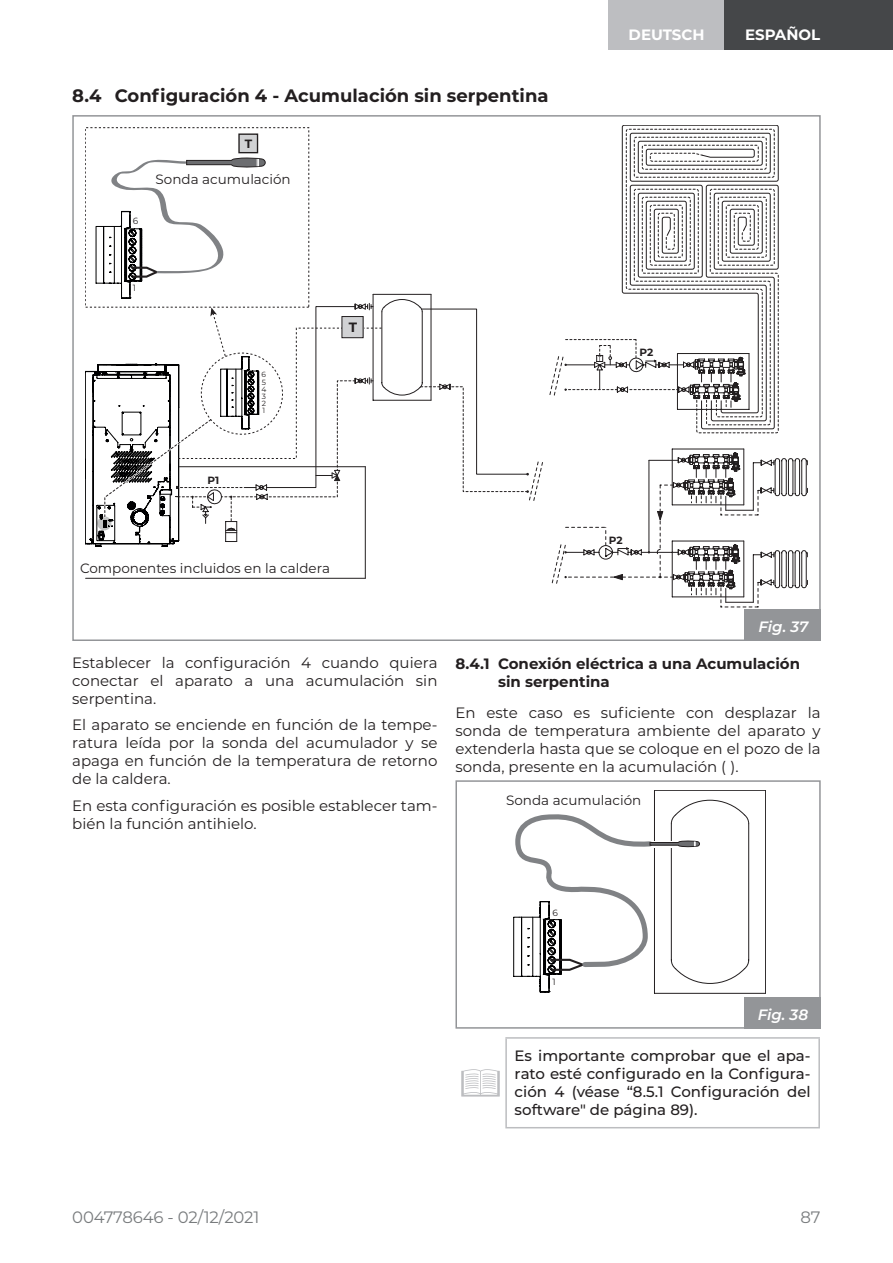
<style>
.page{position:relative;width:893px;height:1263px;background:#fff}
.page>*{position:absolute;margin:0;border:0;box-sizing:border-box;transform-origin:0 0}
.t1{font:700 18px "Montserrat";color:#231f20}
.t2{font:16.5px "Montserrat";letter-spacing:-.01em;color:#787b7d}
.t3{font:15px/18px "Montserrat";color:#231f20;text-align:justify}
.t4{font:500 15px/18px "Montserrat";color:#231f20;text-align:justify}
.t5{font:700 15px/18px "Montserrat";color:#231f20}
.t6{font:700 15px "Montserrat";color:#fff}
.t7{font:italic 600 15px "Montserrat";letter-spacing:-.005em;color:#fff}
.t8{font:13.5px "Montserrat";color:#231f20}
.t9{font:700 13.5px "Montserrat";color:#231f20}
.t10{font:700 12px "Montserrat";color:#231f20}
.t11{font:700 10.5px "Montserrat";color:#231f20}
.t12{font:9px "Montserrat";color:#231f20}
.t13{font:7.5px "Montserrat";color:#231f20}
</style>
<div class="page">
<div style="left:609px;top:0;width:116px;height:50px;background:#bdbec1"></div>
<div style="left:725px;top:0;width:168px;height:50px;background:#454749"></div>
<div style="left:239px;top:134px;width:19px;height:19px;background:#d1d2d4"></div>
<div style="left:238px;top:133px;width:20px;height:20px;border:1px solid #231f20"></div>
<hr style="left:86px;top:578px;width:279px;height:1px;background:#231f20">
<hr style="left:365px;top:467px;width:1px;height:111px;background:#231f20">
<svg style="left:621px;top:125px;width:158px;height:64px"></svg>
<svg style="left:552px;top:449px;width:256px;height:159px"></svg>
<svg style="left:549px;top:189px;width:230px;height:244px"></svg>
<svg style="left:85px;top:157px;width:458px;height:405px"></svg>
<div style="left:744px;top:609px;width:77px;height:32px;background:#939598"></div>
<svg style="left:513px;top:790px;width:253px;height:204px"></svg>
<div style="left:455px;top:780px;width:366px;height:249px;border:2px solid #939598"></div>
<div style="left:744px;top:997px;width:77px;height:32px;background:#939598"></div>
<hr style="left:505px;top:1037px;width:315px;height:2px;background:#bcbdc0">
<hr style="left:505px;top:1039px;width:2px;height:88px;background:#bcbdc0">
<hr style="left:818px;top:1039px;width:2px;height:88px;background:#bcbdc0">
<hr style="left:505px;top:1127px;width:315px;height:1px;background:#bcbdc0">
<div style="left:461px;top:1069px;width:39px;height:28px;background:#d7d7d9"></div>
<svg style="left:461px;top:1069px;width:39px;height:27px"></svg>
<p class="t1" style="left:72px;top:83px;width:478px">8.4 Configuración 4 - Acumulación sin serpentina</p>
<p class="t10" style="left:245px;top:135px;width:9px">T</p>
<p class="t12" style="left:133px;top:215px;width:7px">6</p>
<p class="t8" style="left:156px;top:170px;width:137px">Sonda acumulación</p>
<p class="t12" style="left:133px;top:281px;width:5px">1</p>
<p class="t11" style="left:208px;top:472px;width:13px">P1</p>
<p class="t13" style="left:262px;top:370px;width:6px">6</p>
<p class="t13" style="left:262px;top:377px;width:6px">5</p>
<p class="t13" style="left:261px;top:384px;width:6px">4</p>
<p class="t13" style="left:262px;top:391px;width:6px">3</p>
<p class="t13" style="left:262px;top:398px;width:6px">2</p>
<p class="t13" style="left:262px;top:405px;width:4px">1</p>
<p class="t9" style="left:349px;top:317px;width:10px">T</p>
<p class="t8" style="left:80px;top:559px;width:251px">Componentes incluidos en la caldera</p>
<p class="t6" style="left:629px;top:24px;width:77px">DEUTSCH</p>
<p class="t6" style="left:745px;top:24px;width:77px">ESPAÑOL</p>
<p class="t11" style="left:640px;top:345px;width:15px">P2</p>
<p class="t11" style="left:609px;top:533px;width:15px">P2</p>
<p class="t7" style="left:758px;top:616px;width:51px">Fig. 37</p>
<p class="t3" style="left:72px;top:653px;width:367px">Establecer la configuración 4 cuando quiera conectar el aparato a una acumulación sin serpentina.</p>
<p class="t3" style="left:72px;top:715px;width:367px">El aparato se enciende en función de la tempe&shy;ratura leída por la sonda del acumulador y se apaga en función de la temperatura de retorno de la caldera.</p>
<p class="t3" style="left:72px;top:796px;width:367px">En esta configuración es posible establecer tam&shy;bién la función antihielo.</p>
<p class="t5" style="left:498px;top:654px;width:304px;text-indent:-43px">8.4.1 Conexión eléctrica a una Acumulación sin serpentina</p>
<p class="t3" style="left:455px;top:703px;width:367px">En este caso es suficiente con desplazar la sonda de temperatura ambiente del aparato y extenderla hasta que se coloque en el pozo de la sonda, presente en la acumulación ( ).</p>
<p class="t8" style="left:506px;top:791px;width:137px">Sonda acumulación</p>
<p class="t12" style="left:553px;top:906px;width:7px">6</p>
<p class="t12" style="left:553px;top:975px;width:5px">1</p>
<p class="t7" style="left:758px;top:1004px;width:52px">Fig. 38</p>
<p class="t4" style="left:515px;top:1046px;width:298px">Es importante comprobar que el apa&shy;rato esté configurado en la Configura&shy;ción 4 (véase “8.5.1 Configuración del software" de página 89).</p>
<p class="t2" style="left:72px;top:1206px;width:189px">004778646 - 02/12/2021</p>
<p class="t2" style="left:800px;top:1206px;width:22px">87</p>
</div>
